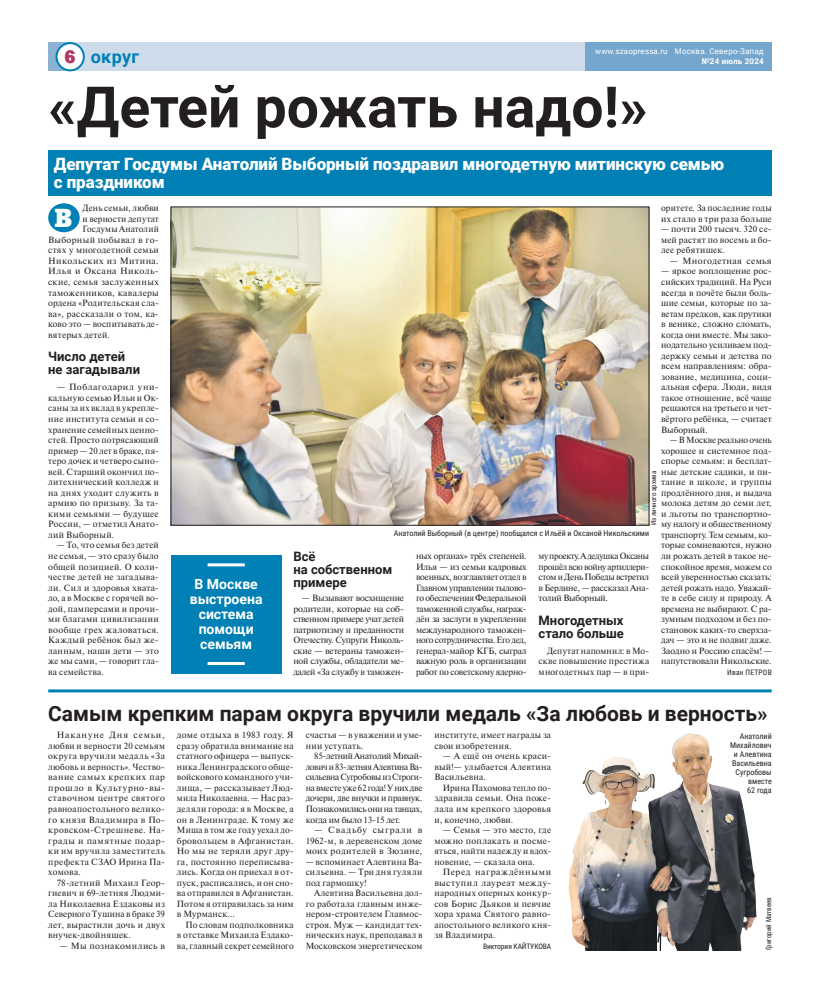
<style>
.page{position:relative;width:820px;height:993px;background:#fff}
.page>*{position:absolute;margin:0;border:0;box-sizing:border-box;transform-origin:0 0}
.t1{font:700 57px "Roboto";color:#231f20}
.t2{font:26px "Xenia C";color:#fff}
.t3{font:700 21px "Roboto";color:#231f20}
.t4{font:700 18px "Roboto";letter-spacing:.02em;color:#0080b4}
.t5{font:900 17px/18px "Roboto";letter-spacing:-.005em;color:#fff}
.t6{font:700 14px/15px "Roboto";color:#fff;text-align:center}
.t7{font:700 13px/13px "Roboto";color:#231f20}
.t8{font:9px/10.5px "Newton C";letter-spacing:.02em;color:#231f20;text-align:justify}
.t9{font:9px "Newton C";letter-spacing:.05em;color:#231f20}
.t10{font:9px "Newton C";letter-spacing:.045em;color:#231f20}
.t11{font:8px/9px "Roboto Condensed";color:#231f20;text-align:right}
.t12{font:8px "Roboto";letter-spacing:.02em;color:#fff}
.t13{font:700 8px "Roboto";letter-spacing:.02em;color:#fff}
.t14{font:7.5px "Roboto Condensed";letter-spacing:-.01em;color:#231f20}
.t15{font:7.5px "Roboto Condensed";letter-spacing:.03em;color:#231f20}
.t16{font:7px "Roboto Condensed";color:#231f20}
.s1{font-family:"Xenia C";font-weight:400;color:#b53565}
</style>
<div class="page">
<div style="left:584px;top:43px;width:187px;height:28px;background:#75a6cd"></div>
<div style="left:48px;top:43px;width:22px;height:28px;background:#8bb2d3"></div>
<div style="left:70px;top:43px;width:514px;height:28px;background:#cddbea"></div>
<div style="left:57px;top:43px;width:27px;height:27px;background:#fff;border-radius:50%"></div>
<div style="left:56px;top:42px;width:29px;height:29px;border:2px solid #0080b4;border-radius:50%"></div>
<hr style="left:48px;top:689px;width:723px;height:3px;background:#0080b4">
<div style="left:48px;top:203px;width:32px;height:29px;background:#0080b4;border-radius:50%"></div>
<div style="left:171px;top:554px;width:110px;height:119px;background:#0080b4"></div>
<hr style="left:207px;top:563px;width:38px;height:3px;background:#fff">
<hr style="left:207px;top:661px;width:38px;height:3px;background:#fff">
<div style="left:48px;top:150px;width:723px;height:45px;background:#0080b4"></div>
<img style="left:173px;top:209px;width:474px;height:314px">
<img style="left:569px;top:756px;width:185px;height:194px">
<h3 class="t4" style="left:65px;top:46px;width:76px"><span class="s1">6</span> округ</h3>
<p class="t12" style="left:595px;top:47px;width:170px">www.szaopressa.ru Москва. Северо-Запад</p>
<p class="t13" style="left:701px;top:56px;width:63px">№24 июль 2024</p>
<h1 class="t1" style="left:48px;top:74px;width:600px">«Детей рожать надо!»</h1>
<h3 class="t5" style="left:54px;top:155px;width:671px">Депутат Госдумы Анатолий Выборный поздравил многодетную митинскую семью с праздником</h3>
<p class="t8" style="left:661px;top:204px;width:112px">оритете. За последние годы их стало в три раза больше</p>
<p class="t8" style="left:661px;top:225px;width:112px">— почти 200 тысяч. 320 се&shy;мей растят по восемь и бо&shy;лее ребятишек.</p>
<p class="t8" style="left:669px;top:256px;width:103px">— Многодетная семья</p>
<p class="t8" style="left:661px;top:267px;width:112px">— яркое воплощение рос&shy;сийских традиций. На Руси всегда в почёте были боль&shy;шие семьи, которые по за&shy;ветам предков, как прутики в венике, сложно сломать, когда они вместе. Мы зако&shy;нодательно усиливаем под&shy;держку семьи и детства по всем направлениям: обра&shy;зование, медицина, соци&shy;альная сфера. Люди, видя такое отношение, всё чаще решаются на третьего и чет&shy;вёртого ребёнка, — считает Выборный.</p>
<p class="t8" style="left:661px;top:435px;width:112px;text-indent:9px">— В Москве реально очень хорошее и системное под&shy;спорье семьям: и бесплат&shy;ные детские садики, и пи&shy;тание в школе, и группы продлённого дня, и выдача молока детям до семи лет, и льготы по транспортно&shy;му налогу и общественному транспорту. Тем семьям, ко&shy;торые сомневаются, нужно ли рожать детей в такое не&shy;спокойное время, можем со всей уверенностью сказать: детей рожать надо. Уважай&shy;те в себе силу и природу. А времена не выбирают. С ра&shy;зумным подходом и без по&shy;становок каких-то сверхза&shy;дач — это и не подвиг даже.<br>Заодно и Россию спасём! — напутствовали Никольские.</p>
<p class="t15" style="left:727px;top:667px;width:46px">Иван ПЕТРОВ</p>
<h2 class="t2" style="left:54px;top:201px;width:19px">В</h2>
<p class="t8" style="left:82px;top:204px;width:78px">День семьи, любви</p>
<p class="t8" style="left:82px;top:214px;width:78px">и верности депутат</p>
<p class="t8" style="left:82px;top:225px;width:78px">Госдумы Анатолий</p>
<p class="t8" style="left:48px;top:235px;width:112px">Выборный побывал в го-</p>
<p class="t8" style="left:48px;top:246px;width:112px">стях у многодетной семьи</p>
<p class="t9" style="left:48px;top:257px;width:112px">Никольских из Митина.</p>
<p class="t10" style="left:48px;top:268px;width:112px">Илья и Оксана Николь-</p>
<p class="t8" style="left:48px;top:277px;width:112px">ские, семья заслуженных</p>
<p class="t8" style="left:48px;top:288px;width:112px">таможенников, кавалеры</p>
<p class="t8" style="left:48px;top:298px;width:112px">ордена «Родительская сла-</p>
<p class="t8" style="left:48px;top:309px;width:112px">ва», рассказали о том, ка-</p>
<p class="t8" style="left:48px;top:319px;width:112px">ково это — воспитывать де-</p>
<p class="t8" style="left:48px;top:330px;width:63px">вятерых детей.</p>
<h3 class="t7" style="left:48px;top:350px;width:93px">Число детей не загадывали</h3>
<p class="t8" style="left:48px;top:383px;width:112px;text-indent:9px">— Поблагодарил уни&shy;кальную семью Ильи и Ок&shy;саны за их вклад в укрепле&shy;ние института семьи и со&shy;хранение семейных ценно&shy;стей. Просто потрясающий пример — 20 лет в браке, пя&shy;теро дочек и четверо сыно&shy;вей. Старший окончил по&shy;литехнический колледж и на днях уходит служить в армию по призыву. За та&shy;кими семьями — будущее России, — отметил Анато&shy;лий Выборный.</p>
<p class="t8" style="left:48px;top:541px;width:112px;text-indent:9px">— То, что семья без детей не семья, — это сразу было общей позицией. О коли&shy;честве детей не загадыва&shy;ли. Сил и здоровья хвата&shy;ло, а в Москве с горячей во&shy;дой, памперсами и прочи&shy;ми благами цивилизации вообще грех жаловаться.<br>Каждый ребёнок был же&shy;ланным, наши дети — это же мы сами, — говорит гла&shy;ва семейства.</p>
<h3 class="t7" style="left:293px;top:549px;width:100px">Всё<br>на собственном примере</h3>
<p class="t16" style="left:649px;top:525px;width:56px;rotate:-90deg">Из личного архива</p>
<p class="t11" style="left:393px;top:528px;width:257px">Анатолий Выборный (в центре) пообщался с Ильёй и Оксаной Никольскими</p>
<p class="t8" style="left:416px;top:551px;width:112px">ных органах» трёх степеней.<br>Илья — из семьи кадровых военных, возглавляет отдел в Главном управлении тылово&shy;го обеспечения Федеральной таможенной службы, награж&shy;дён за заслуги в укреплении международного таможен&shy;ного сотрудничества. Его дед, генерал-майор КГБ, сыграл важную роль в организации работ по советскому ядерно-</p>
<p class="t8" style="left:538px;top:551px;width:112px">му проекту. А дедушка Оксаны прошёл всю войну артиллери&shy;стом и День Победы встретил в Берлине, — рассказал Ана&shy;толий Выборный.</p>
<h3 class="t6" style="left:190px;top:577px;width:74px">В Москве выстроена система помощи семьям</h3>
<p class="t8" style="left:293px;top:593px;width:112px;text-indent:9px">— Вызывают восхищение родители, которые на соб&shy;ственном примере учат детей патриотизму и преданности Отечеству. Супруги Николь&shy;ские — ветераны таможен&shy;ной службы, обладатели ме&shy;далей «За службу в таможен-</p>
<h3 class="t7" style="left:538px;top:613px;width:87px">Многодетных стало больше</h3>
<p class="t8" style="left:538px;top:646px;width:112px;text-indent:9px">Депутат напомнил: в Мо&shy;скве повышение престижа многодетных пар — в при-</p>
<h3 class="t3" style="left:48px;top:701px;width:720px">Самым крепким парам округа вручили медаль «За любовь и верность»</h3>
<p class="t8" style="left:48px;top:730px;width:118px;text-indent:9px">Накануне Дня семьи, любви и верности 20 семьям округа вручили медаль «За любовь и верность». Чество&shy;вание самых крепких пар прошло в Культурно-вы&shy;ставочном центре святого равноапостольного велико&shy;го князя Владимира в По&shy;кровском-Стрешневе. На&shy;грады и памятные подар&shy;ки им вручила заместитель префекта СЗАО Ирина Па&shy;хомова.</p>
<p class="t8" style="left:48px;top:877px;width:118px;text-indent:9px">78-летний Михаил Геор&shy;гиевич и 69-летняя Людми&shy;ла Николаевна Ездаковы из Северного Тушина в браке 39 лет, вырастили дочь и двух внучек-двойняшек.</p>
<p class="t8" style="left:59px;top:941px;width:107px">— Мы познакомились в</p>
<p class="t8" style="left:177px;top:730px;width:118px">доме отдыха в 1983 году. Я сразу обратила внимание на статного офицера — выпуск&shy;ника Ленинградского обще&shy;войскового командного учи&shy;лища, — рассказывает Люд&shy;мила Николаевна. — Нас раз&shy;деляли города: я в Москве, а он в Ленинграде. К тому же Миша в том же году уехал до&shy;бровольцем в Афганистан.<br>Но мы не теряли друг дру&shy;га, постоянно переписыва&shy;лись. Когда он приехал в от&shy;пуск, расписались, и он сно&shy;ва отправился в Афганистан.<br>Потом я отправилась за ним в Мурманск…</p>
<p class="t8" style="left:177px;top:920px;width:118px;text-indent:9px">По словам подполковника в отставке Михаила Ездако&shy;ва, главный секрет семейного</p>
<p class="t8" style="left:305px;top:730px;width:118px">счастья — в уважении и уме&shy;нии уступать.</p>
<p class="t8" style="left:305px;top:751px;width:118px;text-indent:9px">85-летний Анатолий Михай&shy;лович и 83-летняя Алевтина Ва&shy;сильевна Сугробовы из Строги&shy;на вместе уже 62 года! У них две дочери, две внучки и правнук.<br>Познакомились они на танцах, когда им было 13-15 лет.</p>
<p class="t8" style="left:305px;top:825px;width:118px;text-indent:9px">— Свадьбу сыграли в 1962-м, в деревенском доме моих родителей в Зюзине,</p>
<p class="t8" style="left:305px;top:856px;width:118px">— вспоми нает Алевтина Ва&shy;сильевна. — Три дня гуляли под гармошку!</p>
<p class="t8" style="left:305px;top:888px;width:118px;text-indent:9px">Алевтина Васильевна дол&shy;го работала главным инже&shy;нером-строителем Главмос&shy;строя. Муж — кандидат тех&shy;нических наук, преподавал в Московском энергетическом</p>
<p class="t8" style="left:434px;top:730px;width:118px">институте, имеет награды за свои изобретения.</p>
<p class="t8" style="left:434px;top:751px;width:118px;text-indent:9px">— А ещё он очень краси&shy;вый!— улыбается Алевтина Васильевна.</p>
<p class="t8" style="left:434px;top:783px;width:118px;text-indent:9px">Ирина Пахомова тепло по&shy;здравила семьи. Она поже&shy;лала им крепкого здоровья и, конечно, любви.</p>
<p class="t8" style="left:434px;top:825px;width:118px;text-indent:9px">— Семья — это место, где можно поплакать и посме&shy;яться, найти надежду и вдох&shy;новение, — сказала она.</p>
<p class="t8" style="left:434px;top:867px;width:118px;text-indent:9px">Перед награждёнными выступил лауреат между&shy;народных оперных конкур&shy;сов Борис Дьяков и певчие хора храма Святого равно&shy;апостольного великого кня&shy;зя Владимира.</p>
<p class="t14" style="left:483px;top:941px;width:70px">Виктория КАЙТУКОВА</p>
<p class="t11" style="left:729px;top:732px;width:43px">Анатолий<br>Михайлович и Алевтина<br>Васильевна<br>Сугробовы вместе<br>62 года</p>
<p class="t16" style="left:764px;top:950px;width:55px;rotate:-90deg">Григорий Матвеев</p>
</div>
